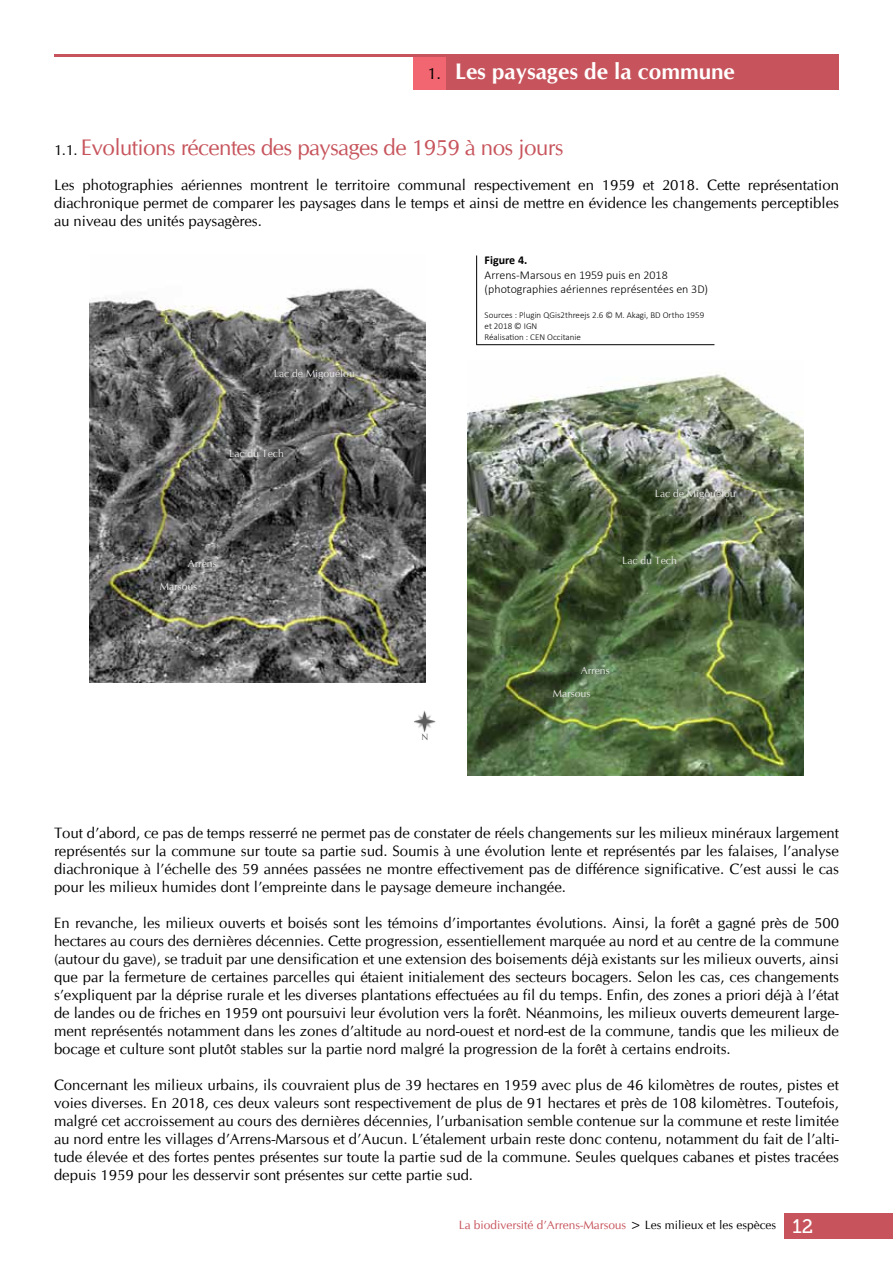
<style>
.page{position:relative;width:893px;height:1263px;background:#fff}
.page>*{position:absolute;margin:0;border:0;box-sizing:border-box;transform-origin:0 0}
.t1{font:22.5px "CG Omega";letter-spacing:-.025em;color:#c7545c}
.t2{font:700 22.5px "CG Omega";color:#fff}
.t3{font:15px/18px "CG Omega";color:#000;text-align:justify}
.t4{font:300 12px/14.4px "Calibri";color:#000}
.t5{font:12px "CG Omega";color:#c7545c}
.t6{font:700 12px "Calibri";color:#000}
.t7{font:10.5px/23px "CG Omega";color:#e7e5e4}
.t8{font:300 9px/10.8px "Calibri";color:#000}
.t9{font:9px "CG Omega";color:#5d5d5d}
.s1{font-weight:400;font-size:16.5px;color:#000}
.s2{font-size:15px;color:#000}
.s3{color:#000}
.s4{font-family:"Museo Slab 500";font-size:19.5px;color:#fff}
</style>
<div class="page">
<img style="left:89px;top:288px;width:336px;height:395px">
<img style="left:468px;top:373px;width:336px;height:402px">
<div style="left:414px;top:56px;width:425px;height:34px;background:#c7545c"></div>
<div style="left:414px;top:56px;width:32px;height:34px;background:#f16670"></div>
<hr style="left:54px;top:54px;width:785px;height:3px;background:#c7545c">
<hr style="left:476px;top:255px;width:1px;height:90px;background:#000">
<hr style="left:476px;top:344px;width:238px;height:1px;background:#000">
<img style="left:414px;top:710px;width:22px;height:23px">
<div style="left:784px;top:1213px;width:109px;height:26px;background:#c7545c"></div>
<h1 class="t2" style="left:427px;top:57px;width:309px"><span class="s1">1.</span> Les paysages de la commune</h1>
<h1 class="t1" style="left:54px;top:135px;width:511px"><span class="s2">1.1.</span> Evolutions récentes des paysages de 1959 à nos jours</h1>
<p class="t3" style="left:54px;top:176px;width:786px">Les photographies aériennes montrent le territoire communal respectivement en 1959 et 2018. Cette représentation diachronique permet de comparer les paysages dans le temps et ainsi de mettre en évidence les changements perceptibles au niveau des unités paysagères.</p>
<p class="t7" style="left:274px;top:362px;width:82px">Lac de Migouélou</p>
<p class="t7" style="left:229px;top:442px;width:56px">Lac du Tech</p>
<p class="t6" style="left:485px;top:252px;width:44px">Figure 4.</p>
<p class="t4" style="left:485px;top:268px;width:225px">Arrens-Marsous en 1959 puis en 2018 (photographies aériennes représentées en 3D)</p>
<p class="t8" style="left:485px;top:310px;width:221px">Sources : Plugin QGis2threejs 2.6 © M. Akagi, BD Ortho 1959 et 2018 © IGN<br>Réalisation : CEN Occitanie</p>
<p class="t7" style="left:655px;top:482px;width:82px">Lac de Migouélou</p>
<p class="t7" style="left:188px;top:552px;width:31px">Arrens</p>
<p class="t7" style="left:622px;top:549px;width:56px">Lac du Tech</p>
<p class="t7" style="left:160px;top:575px;width:39px">Marsous</p>
<p class="t9" style="left:422px;top:732px;width:8px">N</p>
<p class="t7" style="left:553px;top:659px;width:58px;text-indent:28px">Arrens<br>Marsous</p>
<p class="t3" style="left:54px;top:824px;width:786px">Tout d’abord, ce pas de temps resserré ne permet pas de constater de réels changements sur les milieux minéraux largement représentés sur la commune sur toute sa partie sud. Soumis à une évolution lente et représentés par les falaises, l’analyse diachronique à l’échelle des 59 années passées ne montre effectivement pas de différence significative. C’est aussi le cas pour les milieux humides dont l’empreinte dans le paysage demeure inchangée.</p>
<p class="t3" style="left:54px;top:914px;width:786px">En revanche, les milieux ouverts et boisés sont les témoins d’importantes évolutions. Ainsi, la forêt a gagné près de 500 hectares au cours des dernières décennies. Cette progression, essentiellement marquée au nord et au centre de la commune (autour du gave), se traduit par une densification et une extension des boisements déjà existants sur les milieux ouverts, ainsi que par la fermeture de certaines parcelles qui étaient initialement des secteurs bocagers. Selon les cas, ces changements s’expliquent par la déprise rurale et les diverses plantations effectuées au fil du temps. Enfin, des zones a priori déjà à l’état de landes ou de friches en 1959 ont poursuivi leur évolution vers la forêt. Néanmoins, les milieux ouverts demeurent large&shy;ment représentés notamment dans les zones d’altitude au nord-ouest et nord-est de la commune, tandis que les milieux de bocage et culture sont plutôt stables sur la partie nord malgré la progression de la forêt à certains endroits.</p>
<p class="t3" style="left:54px;top:1076px;width:786px">Concernant les milieux urbains, ils couvraient plus de 39 hectares en 1959 avec plus de 46 kilomètres de routes, pistes et voies diverses. En 2018, ces deux valeurs sont respectivement de plus de 91 hectares et près de 108 kilomètres. Toutefois, malgré cet accroissement au cours des dernières décennies, l’urbanisation semble contenue sur la commune et reste limitée au nord entre les villages d’Arrens-Marsous et d’Aucun. L’étalement urbain reste donc contenu, notamment du fait de l’alti&shy;tude élevée et des fortes pentes présentes sur toute la partie sud de la commune. Seules quelques cabanes et pistes tracées depuis 1959 pour les desservir sont présentes sur cette partie sud.</p>
<p class="t5" style="left:459px;top:1218px;width:356px">La biodiversité d’Arrens-Marsous <span class="s3">&gt; Les milieux et les espèces</span> <span class="s4">12</span></p>
</div>
